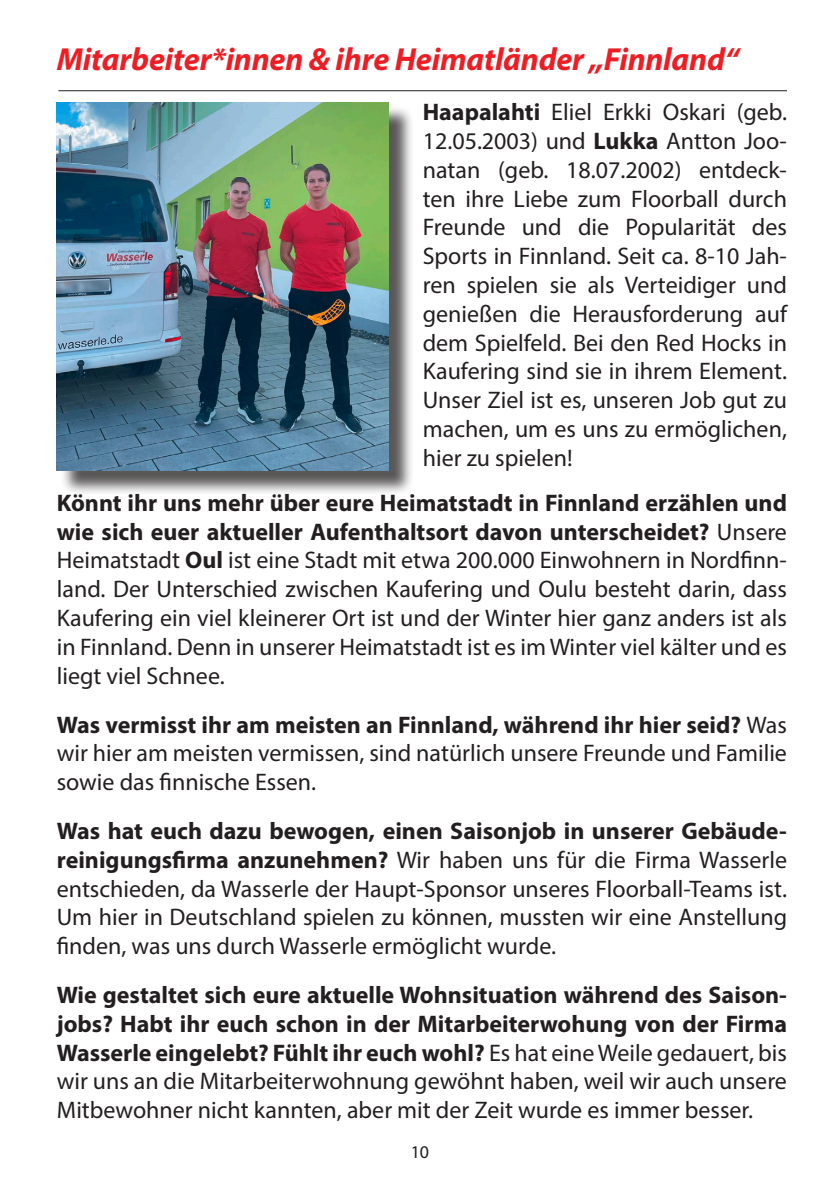
<style>
.page{position:relative;width:840px;height:1191px;background:#fff}
.page>*{position:absolute;margin:0;border:0;box-sizing:border-box;transform-origin:0 0}
.Überschrift{font:italic 700 32px "Myriad Pro";letter-spacing:-.005em;color:#ee1d23}
.t1{font:24px/28.8px "Myriad Pro";color:#231f20;text-align:justify}
.t2{font:700 24px/28.8px "Myriad Pro";color:#231f20;text-align:justify}
.t3{font:18px "Myriad Pro";color:#231f20}
.s1{font-weight:700}
.s2{font-weight:400}
</style>
<div class="page">
<hr style="left:58px;top:90px;width:728px;height:1px;background:#231f20">
<div style="left:60px;top:105px;width:353px;height:390px;background:#231f20;opacity:.75"></div>
<img style="left:57px;top:102px;width:331px;height:369px">
<p class="Überschrift" style="left:57px;top:39px;width:683px">Mitarbeiter*innen &amp; ihre Heimatländer „Finnland“</p>
<p class="t1" style="left:422px;top:97px;width:365px"><span class="s1">Haapalahti</span> Eliel Erkki Oskari (geb.<br>12.05.2003) und <span class="s1">Lukka</span> Antton Joo&shy;natan (geb. 18.07.2002) entdeck&shy;ten ihre Liebe zum Floorball durch Freunde und die Popularität des Sports in Finnland. Seit ca. 8-10 Jah&shy;ren spielen sie als Verteidiger und genießen die Herausforderung auf dem Spielfeld. Bei den Red Hocks in Kaufering sind sie in ihrem Element.<br>Unser Ziel ist es, unseren Job gut zu machen, um es uns zu ermöglichen, hier zu spielen!</p>
<p class="t1" style="left:57px;top:488px;width:731px"><span class="s1">Könnt ihr uns mehr über eure Heimatstadt in Finnland erzählen und wie sich euer aktueller Aufenthaltsort davon unterscheidet?</span> Unsere Heimatstadt <span class="s1">Oul</span> ist eine Stadt mit etwa 200.000 Einwohnern in Nordfinn&shy;land. Der Unterschied zwischen Kaufering und Oulu besteht darin, dass Kaufering ein viel kleinerer Ort ist und der Winter hier ganz anders ist als in Finnland. Denn in unserer Heimatstadt ist es im Winter viel kälter und es liegt viel Schnee.</p>
<p class="t1" style="left:57px;top:709px;width:731px"><span class="s1">Was vermisst ihr am meisten an Finnland, während ihr hier seid?</span> Was wir hier am meisten vermissen, sind natürlich unsere Freunde und Familie sowie das finnische Essen.</p>
<p class="t1" style="left:57px;top:816px;width:731px"><span class="s1">Was hat euch dazu bewogen, einen Saisonjob in unserer Gebäude&shy;reinigungsfirma anzunehmen?</span> Wir haben uns für die Firma Wasserle entschieden, da Wasserle der Haupt-Sponsor unseres Floorball-Teams ist.<br>Um hier in Deutschland spielen zu können, mussten wir eine Anstellung finden, was uns durch Wasserle ermöglicht wurde.</p>
<p class="t2" style="left:57px;top:979px;width:731px">Wie gestaltet sich eure aktuelle Wohnsituation während des Saison&shy;jobs? Habt ihr euch schon in der Mitarbeiterwohung von der Firma Wasserle eingelebt? Fühlt ihr euch wohl? <span class="s2">Es hat eine Weile gedauert, bis wir uns an die Mitarbeiterwohnung gewöhnt haben, weil wir auch unsere Mitbewohner nicht kannten, aber mit der Zeit wurde es immer besser.</span></p>
<p class="t3" style="left:410px;top:1140px;width:20px">10</p>
</div>
